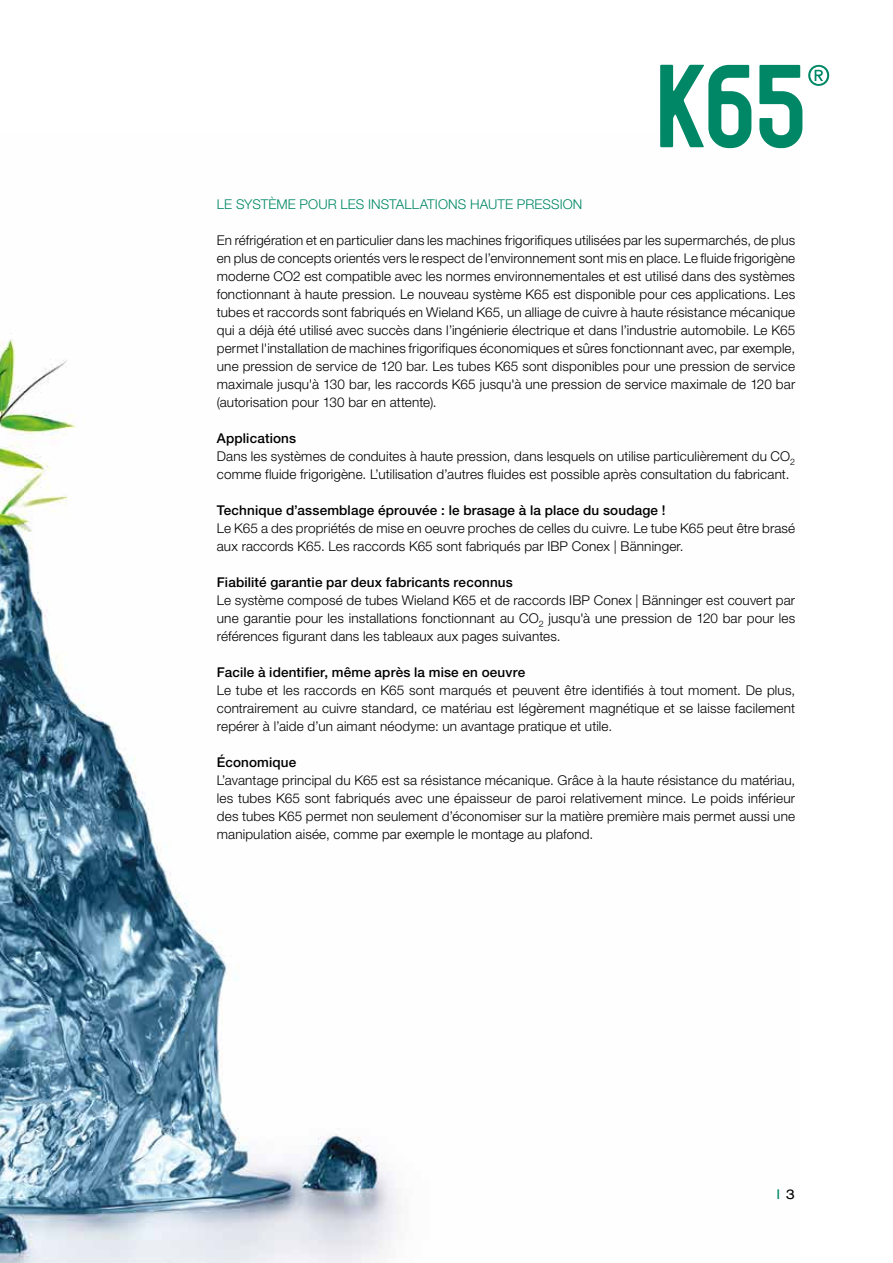
<style>
.page{position:relative;width:893px;height:1263px;background:#fff}
.page>*{position:absolute;margin:0;border:0;box-sizing:border-box;transform-origin:0 0}
.t1{font:300 13.5px/18px "Helvetica Neue LT Pro";letter-spacing:.01em;color:#000;text-align:justify}
.t2{font:500 13.5px "Helvetica Neue LT Pro";letter-spacing:.01em;color:#000}
.t3{font:300 13.5px "Helvetica Neue LT Pro";letter-spacing:.01em;color:#086}
.t4{font:expanded 13.5px "Helvetica Neue LT Pro";color:#086}
.s1{font-weight:500}
.s2{color:#000}
</style>
<div class="page">
<img style="left:0;top:148px;width:784px;height:1115px">
<svg style="left:660px;top:65px;width:91px;height:83px"></svg>
<svg style="left:759px;top:65px;width:43px;height:83px"></svg>
<svg style="left:808px;top:65px;width:21px;height:21px"></svg>
<p class="t3" style="left:217px;top:196px;width:367px">LE SYSTÈME POUR LES INSTALLATIONS HAUTE PRESSION</p>
<p class="t1" style="left:217px;top:231px;width:580px">En réfrigération et en particulier dans les machines frigorifiques utilisées par les supermarchés, de plus en plus de concepts orientés vers le respect de l’environnement sont mis en place. Le fluide frigorigène moderne CO2 est compatible avec les normes environnementales et est utilisé dans des systèmes fonctionnant à haute pression. Le nouveau système K65 est disponible pour ces applications. Les tubes et raccords sont fabriqués en Wieland K65, un alliage de cuivre à haute résistance mécanique qui a déjà été utilisé avec succès dans l’ingénierie électrique et dans l’industrie automobile. Le K65 permet l'installation de machines frigorifiques économiques et sûres fonctionnant avec, par exemple, une pression de service de 120 bar. Les tubes K65 sont disponibles pour une pression de service maximale jusqu'à 130 bar, les raccords K65 jusqu'à une pression de service maximale de 120 bar (autorisation pour 130 bar en attente).</p>
<p class="t1" style="left:217px;top:429px;width:580px;text-align:left"><span class="s1">Applications<br></span>Dans les systèmes de conduites à haute pression, dans lesquels on utilise particulièrement du CO<sub>2 </sub>comme fluide frigorigène. L’utilisation d’autres fluides est possible après consultation du fabricant.</p>
<p class="t2" style="left:217px;top:502px;width:450px">Technique d’assemblage éprouvée : le brasage à la place du soudage !</p>
<p class="t1" style="left:217px;top:519px;width:580px">Le K65 a des propriétés de mise en oeuvre proches de celles du cuivre. Le tube K65 peut être brasé aux raccords K65. Les raccords K65 sont fabriqués par IBP Conex | Bänninger.</p>
<p class="t2" style="left:217px;top:574px;width:297px">Fiabilité garantie par deux fabricants reconnus</p>
<p class="t1" style="left:217px;top:591px;width:580px">Le système composé de tubes Wieland K65 et de raccords IBP Conex | Bänninger est couvert par une garantie pour les installations fonctionnant au CO<sub>2</sub> jusqu'à une pression de 120 bar pour les références figurant dans les tableaux aux pages suivantes.</p>
<p class="t2" style="left:217px;top:664px;width:310px">Facile à identifier, même après la mise en oeuvre</p>
<p class="t1" style="left:217px;top:681px;width:580px">Le tube et les raccords en K65 sont marqués et peuvent être identifiés à tout moment. De plus, contrairement au cuivre standard, ce matériau est légèrement magnétique et se laisse facilement repérer à l’aide d’un aimant néodyme: un avantage pratique et utile.</p>
<p class="t2" style="left:217px;top:754px;width:81px">Économique</p>
<p class="t1" style="left:217px;top:771px;width:580px">L’avantage principal du K65 est sa résistance mécanique. Grâce à la haute résistance du matériau, les tubes K65 sont fabriqués avec une épaisseur de paroi relativement mince. Le poids inférieur des tubes K65 permet non seulement d’économiser sur la matière première mais permet aussi une manipulation aisée, comme par exemple le montage au plafond.</p>
<p class="t4" style="left:776px;top:1186px;width:20px">I <span class="s2">3</span></p>
</div>
